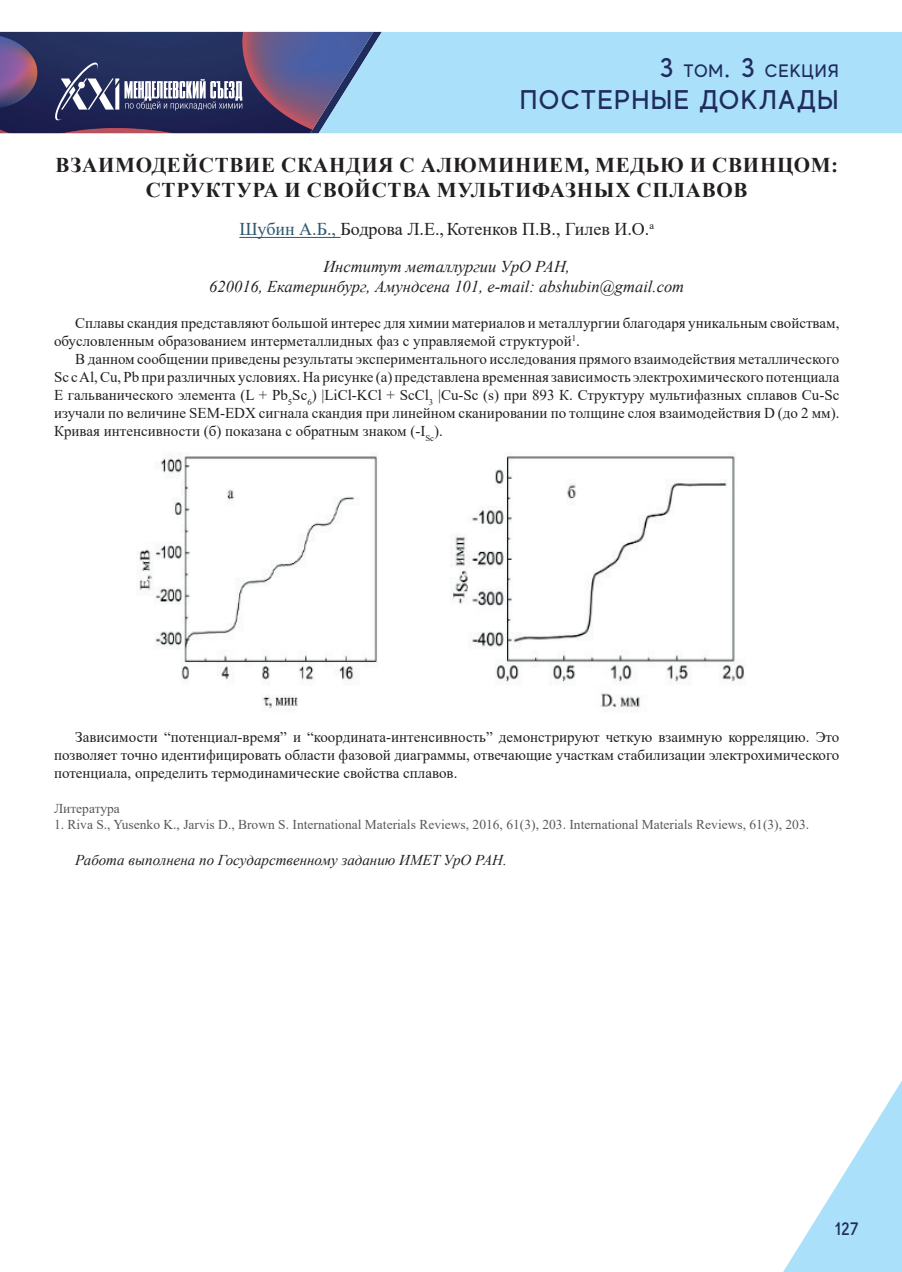
<style>
.page{position:relative;width:902px;height:1272px;background:#fff}
.page>*{position:absolute;margin:0;border:0;box-sizing:border-box;transform-origin:0 0}
.t1{font:500 27px "MADE Evolve Sans";letter-spacing:.05em;color:#1f2c5d}
.t2{font:700 21px/25.2px "Times New Roman";letter-spacing:.035em;color:#231f20;text-align:center}
.t3{font:18px "Times New Roman";color:#231f20}
.t4{font:500 18px "MADE Evolve Sans";letter-spacing:.05em;color:#1f2c5d}
.t5{font:italic 16.5px/19.8px "Times New Roman";color:#231f20;text-align:center}
.t6{font:15px/18px "Times New Roman";color:#231f20;text-align:justify}
.t7{font:italic 15px "Times New Roman";color:#231f20}
.t8{font:13.5px "Times New Roman";color:#57585a}
.s1{font-size:27px}
.s2{color:#2e576f}
</style>
<div class="page">
<div style="left:382px;top:32px;width:519px;height:101px;background:#aae0f9"></div>
<svg style="left:784px;top:1082px;width:117px;height:189px"></svg>
<svg style="left:0;top:32px;width:382px;height:101px;background:#50537e"></svg>
<hr style="left:239px;top:237px;width:101px;height:1px;background:#2e576f">
<img style="left:137px;top:452px;width:607px;height:260px">
<p class="t4" style="left:659px;top:59px;width:181px"><span class="s1">3</span> ТОМ<span class="s1">. 3</span> СЕКЦИЯ</p>
<h1 class="t1" style="left:520px;top:83px;width:320px">ПОСТЕРНЫЕ ДОКЛАДЫ</h1>
<h2 class="t2" style="left:56px;top:151px;width:784px">ВЗАИМОДЕЙСТВИЕ СКАНДИЯ С АЛЮМИНИЕМ, МЕДЬЮ И СВИНЦОМ:<br>СТРУКТУРА И СВОЙСТВА МУЛЬТИФАЗНЫХ СПЛАВОВ</h2>
<p class="t3" style="left:239px;top:217px;width:416px"><span class="s2">Шубин А.Б.,</span> Бодрова Л.Е.,Котенков П.В., Гилев И.О.<sup>а</sup></p>
<p class="t5" style="left:209px;top:256px;width:476px">Институт металлургии УрО РАН,<br>620016, Екатеринбург, Амундсена 101, e-mail: abshubin@gmail.com</p>
<p class="t6" style="left:54px;top:313px;width:786px;text-indent:21px">Сплавы скандия представляют большой интерес для химии материалов и металлургии благодаря уникальным свойствам, обусловленным образованием интерметаллидных фаз с управляемой структурой<sup>1</sup>.</p>
<p class="t6" style="left:54px;top:349px;width:786px;text-indent:21px">В данном сообщении приведены результаты экспериментального исследования прямого взаимодействия металлического Sc с Al, Cu, Pb при различных условиях. На рисунке (а) представлена временная зависимость электрохимического потенциала E гальванического элемента (L + Pb<sub>5</sub>Sc<sub>6</sub>) |LiCl-KCl + ScCl<sub>3</sub> |Cu-Sc (s) при 893 К. Структуру мультифазных сплавов Cu-Sc изучали по величине SEM-EDX сигнала скандия при линейном сканировании по толщине слоя взаимодействия D (до 2 мм).<br>Кривая интенсивности (б) показана с обратным знаком (-I<sub>Sc</sub>).</p>
<p class="t6" style="left:54px;top:727px;width:786px;text-indent:21px">Зависимости “потенциал-время” и “координата-интенсивность” демонстрируют четкую взаимную корреляцию. Это позволяет точно идентифицировать области фазовой диаграммы, отвечающие участкам стабилизации электрохимического потенциала, определить термодинамические свойства сплавов.</p>
<p class="t8" style="left:54px;top:798px;width:67px">Литература</p>
<p class="t8" style="left:54px;top:814px;width:756px">1. Riva S., Yusenko K., Jarvis D., Brown S. International Materials Reviews, 2016, 61(3), 203. International Materials Reviews, 61(3), 203.</p>
<p class="t7" style="left:75px;top:849px;width:433px">Работа выполнена по Государственному заданию ИMET УрО РАН.</p>
<p class="t4" style="left:834px;top:1217px;width:25px">127</p>
</div>
